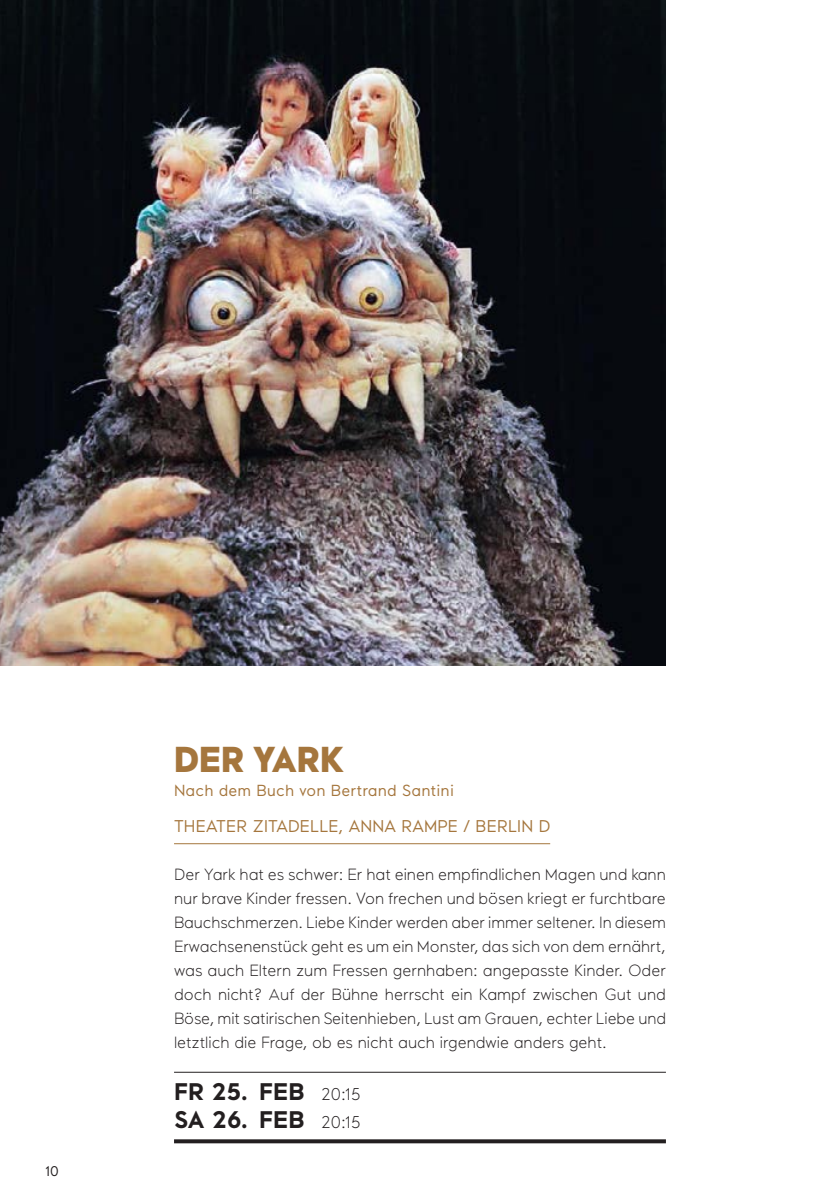
<style>
.page{position:relative;width:840px;height:1191px;background:#fff}
.page>*{position:absolute;margin:0;border:0;box-sizing:border-box;transform-origin:0 0}
.t1{font:900 36px "Maax";color:#a5763d;scale:.96 1}
.t2{font:700 24px/28px "Maax";color:#231f20}
.t3{font:17px "Maax";letter-spacing:.01em;color:#a5763d}
.t4{font:300 16.2px/24px "Maax";color:#231f20;text-align:justify}
.t5{font:16px "Maax";letter-spacing:.01em;color:#a5763d}
.t6{font:14px "Maax";color:#231f20}
.s1{font-weight:300;font-size:17px}
</style>
<div class="page">
<hr style="left:174px;top:843px;width:376px;height:1px;background:#a5763d">
<hr style="left:174px;top:1071px;width:491px;height:1px;background:#231f20">
<svg style="left:174px;top:1139px;width:491px;height:4px;fill:#231f20"></svg>
<img style="left:0;top:0;width:665px;height:665px">
<p class="t6" style="left:45px;top:1162px;width:15px">10</p>
<h1 class="t1" style="left:174px;top:735px;width:179px">DER YARK</h1>
<p class="t5" style="left:174px;top:780px;width:281px">Nach dem Buch von Bertrand Santini</p>
<p class="t3" style="left:174px;top:815px;width:377px">THEATER ZITADELLE, ANNA RAMPE / BERLIN D</p>
<p class="t4" style="left:174px;top:861px;width:493px">Der Yark hat es schwer: Er hat einen empfindlichen Magen und kann nur brave Kinder fressen. Von frechen und bösen kriegt er furchtbare Bauchschmerzen. Liebe Kinder werden aber immer seltener. In diesem Erwachsenenstück geht es um ein Monster, das sich von dem ernährt, was auch Eltern zum Fressen gernhaben: angepasste Kinder. Oder doch nicht? Auf der Bühne herrscht ein Kampf zwischen Gut und Böse, mit satirischen Seitenhieben, Lust am Grauen, echter Liebe und letztlich die Frage, ob es nicht auch irgendwie anders geht.</p>
<h2 class="t2" style="left:174px;top:1076px;width:187px">FR 25. FEB <span class="s1">20:15<br></span>SA 26. FEB <span class="s1">20:15</span></h2>
</div>
